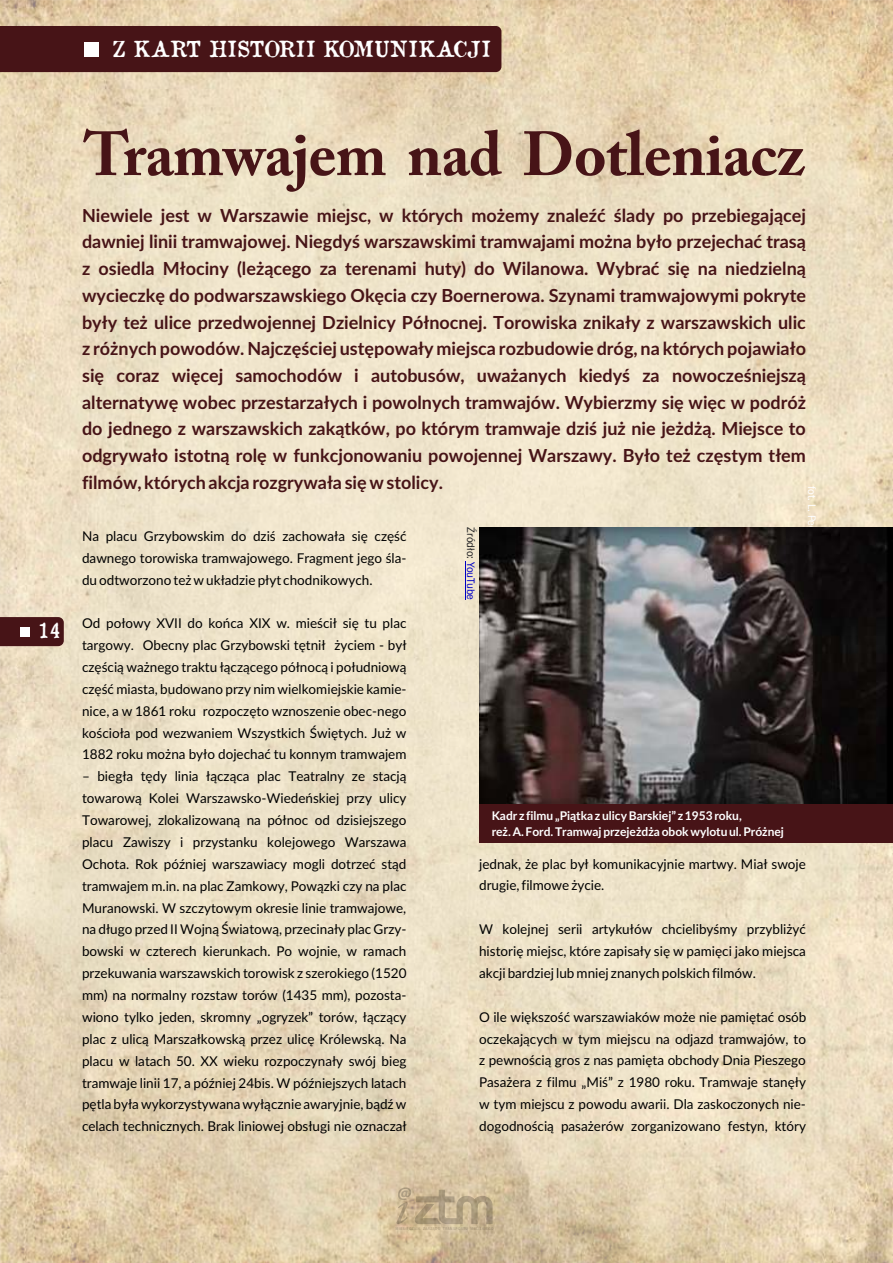
<style>
.page{position:relative;width:893px;height:1263px;background:#fff}
.page>*{position:absolute;margin:0;border:0;box-sizing:border-box;transform-origin:0 0}
.t1{font:700 61.65px "Adobe Caslon Pro";letter-spacing:-.01em;color:#471417}
.t2{font:21.75px "Old Newspaper Types";color:#fff}
.t3{font:20.4px "Old Newspaper Types";color:#fff}
.t4{font:700 18px/26.7px "Lato";color:#471417;text-align:justify}
.t5{font:13.5px/21.9px "Lato";color:#000;text-align:justify}
.t6{font:700 12px/15.6px "Lato";color:#fff}
.t7{font:11.25px "Franklin Gothic";color:#fff;scale:.96 1}
.t8{font:11.25px "Franklin Gothic";color:#1f1f21;scale:.96 1}
.t9{font:500 condensed 4.2px "Franklin Gothic";letter-spacing:.1em;color:rgb(0 0 0/.2)}
.s1{color:#0000c4}
</style>
<div class="page">
<img style="left:0;top:0;width:893px;height:1263px">
<div style="left:0;top:617px;width:64px;height:29px;background:#471417"></div>
<div style="left:20px;top:627px;width:9px;height:9px;background:#fff"></div>
<svg style="left:396px;top:1187px;width:97px;height:37px;background:#c1ad8d"></svg>
<div style="left:0;top:26px;width:501px;height:46px;background:#471417"></div>
<div style="left:84px;top:42px;width:15px;height:14px;background:#fff"></div>
<div style="left:479px;top:803px;width:414px;height:40px;background:#471417"></div>
<img style="left:480px;top:527px;width:413px;height:277px">
<hr style="left:466px;top:562px;width:1px;height:38px;background:#0000c4">
<h2 class="t2" style="left:112px;top:34px;width:380px">Z KART HISTORII KOMUNIKACJI</h2>
<h3 class="t3" style="left:38px;top:617px;width:25px">14</h3>
<h1 class="t1" style="left:84px;top:130px;width:722px">Tramwajem nad Dotleniacz</h1>
<p class="t4" style="left:82px;top:203px;width:725px">Niewiele jest w Warszawie miejsc, w których możemy znaleźć ślady po przebiegającej dawniej linii tramwajowej. Niegdyś warszawskimi tramwajami można było przejechać trasą z osiedla Młociny (leżącego za terenami huty) do Wilanowa. Wybrać się na niedzielną wycieczkę do podwarszawskiego Okęcia czy Boernerowa. Szynami tramwajowymi pokryte były też ulice przedwojennej Dzielnicy Północnej. Torowiska znikały z warszawskich ulic z różnych powodów. Najczęściej ustępowały miejsca rozbudowie dróg, na których pojawiało się coraz więcej samochodów i autobusów, uważanych kiedyś za nowocześniejszą alternatywę wobec przestarzałych i powolnych tramwajów. Wybierzmy się więc w podróż do jednego z warszawskich zakątków, po którym tramwaje dziś już nie jeżdżą. Miejsce to odgrywało istotną rolę w funkcjonowaniu powojennej Warszawy. Było też częstym tłem filmów, których akcja rozgrywała się w stolicy.</p>
<p class="t5" style="left:82px;top:526px;width:326px">Na placu Grzybowskim do dziś zachowała się część dawnego torowiska tramwajowego. Fragment jego śla&shy;du odtworzono też w układzie płyt chodnikowych.</p>
<p class="t5" style="left:82px;top:613px;width:326px">Od połowy XVII do końca XIX w. mieścił się tu plac targowy. Obecny plac Grzybowski tętnił życiem - był częścią ważnego traktu łączącego północą i południową część miasta, budowano przy nim wielkomiejskie kamie&shy;nice, a w 1861 roku rozpoczęto wznoszenie obec-nego kościoła pod wezwaniem Wszystkich Świętych. Już w 1882 roku można było dojechać tu konnym tramwajem</p>
<p class="t5" style="left:82px;top:766px;width:326px">– biegła tędy linia łącząca plac Teatralny ze stacją towarową Kolei Warszawsko-Wiedeńskiej przy ulicy Towarowej, zlokalizowaną na północ od dzisiejszego placu Zawiszy i przystanku kolejowego Warszawa Ochota. Rok później warszawiacy mogli dotrzeć stąd tramwajem m.in. na plac Zamkowy, Powązki czy na plac Muranowski. W szczytowym okresie linie tramwajowe, na długo przed II Wojną Światową, przecinały plac Grzy&shy;bowski w czterech kierunkach. Po wojnie, w ramach przekuwania warszawskich torowisk z szerokiego (1520 mm) na normalny rozstaw torów (1435 mm), pozosta&shy;wiono tylko jeden, skromny „ogryzek” torów, łączący plac z ulicą Marszałkowską przez ulicę Królewską. Na placu w latach 50. XX wieku rozpoczynały swój bieg tramwaje linii 17, a później 24bis. W późniejszych latach pętla była wykorzystywana wyłącznie awaryjnie, bądź w celach technicznych. Brak liniowej obsługi nie oznaczał</p>
<p class="t7" style="left:816px;top:486px;width:77px;rotate:90deg">fot. L. Peczyński</p>
<p class="t8" style="left:475px;top:527px;width:77px;rotate:90deg">Źródło: <span class="s1">YouTube</span></p>
<p class="t6" style="left:492px;top:808px;width:294px">Kadr z filmu „Piątka z ulicy Barskiej” z 1953 roku,<br>reż. A. Ford. Tramwaj przejeżdża obok wylotu ul. Próżnej</p>
<p class="t5" style="left:479px;top:853px;width:328px">jednak, że plac był komunikacyjnie martwy. Miał swoje drugie, filmowe życie.</p>
<p class="t5" style="left:479px;top:919px;width:328px">W kolejnej serii artykułów chcielibyśmy przybliżyć historię miejsc, które zapisały się w pamięci jako miejsca akcji bardziej lub mniej znanych polskich filmów.</p>
<p class="t5" style="left:479px;top:1006px;width:329px">O ile większość warszawiaków może nie pamiętać osób oczekających w tym miejscu na odjazd tramwajów, to z pewnością gros z nas pamięta obchody Dnia Pieszego Pasażera z filmu „Miś” z 1980 roku. Tramwaje stanęły w tym miejscu z powodu awarii. Dla zaskoczonych nie&shy;dogodnością pasażerów zorganizowano festyn, który</p>
<p class="t9" style="left:396px;top:1227px;width:100px">MIESIĘCZNIK ZARZĄDU TRANSPORTU MIEJSKIEGO</p>
</div>
